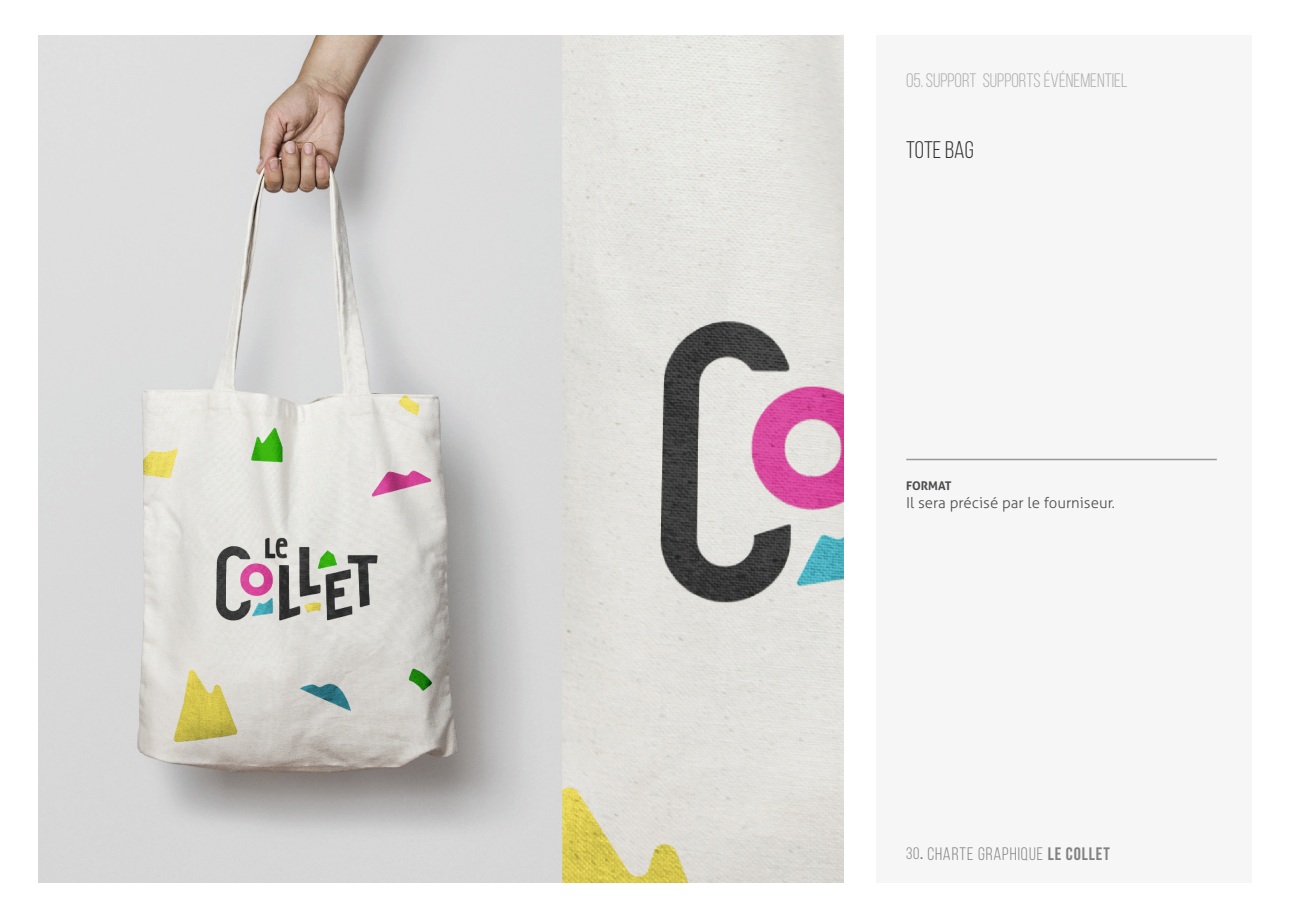
<style>
.page{position:relative;width:1289px;height:919px;background:#fff}
.page>*{position:absolute;margin:0;border:0;box-sizing:border-box;transform-origin:0 0}
.t1{font:24px "Bebas Neue";color:#313130}
.t2{font:19.5px "Bebas Neue";color:#afafb0}
.t3{font:18px "Bebas Neue";letter-spacing:.05em;color:#818181}
.t4{font:300 15px "Aller";color:#4d4d4c}
.t5{font:700 12px "Aller";color:#4d4d4c}
.s1{font-size:16.5px}
.s2{font-weight:700;font-size:16.5px}
.s3{font-weight:700}
</style>
<div class="page">
<div style="left:876px;top:35px;width:375px;height:847px;background:#f6f6f6"></div>
<hr style="left:906px;top:458px;width:310px;height:2px;background:#999">
<img style="left:38px;top:35px;width:805px;height:847px">
<p class="t2" style="left:906px;top:70px;width:223px">05.SUPPORT SUPPORTS ÉVÉNEMENTIEL</p>
<p class="t1" style="left:906px;top:137px;width:69px">TOTE BAG</p>
<p class="t5" style="left:906px;top:478px;width:47px">FORMAT</p>
<p class="t4" style="left:906px;top:493px;width:210px">Il sera précisé par le fourniseur.</p>
<p class="t3" style="left:906px;top:844px;width:205px"><span class="s1">30</span><span class="s2">.</span> CHARTE GRAPHIQUE <span class="s3">LE COLLET</span></p>
</div>
